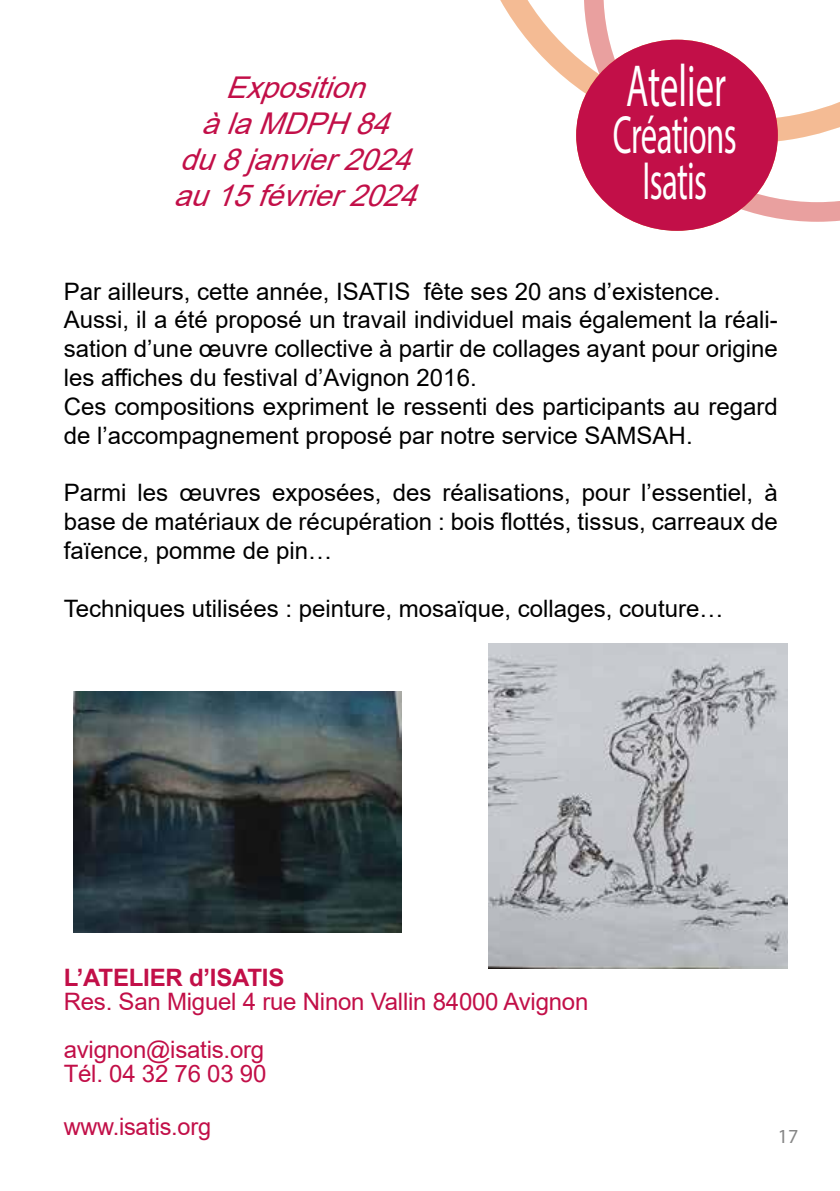
<style>
.page{position:relative;width:840px;height:1191px;background:#fff}
.page>*{position:absolute;margin:0;border:0;box-sizing:border-box;transform-origin:0 0}
.t1{font:59.6px "Myriad Pro";color:#fff;scale:.61 1}
.t2{font:54px/46px "Myriad Pro";letter-spacing:-.02em;color:#fff;text-align:center;scale:.61 1}
.t3{font:italic 30px/36px "Arial";color:#c20f48;text-align:center}
.t4{font:24px/28.8px "Arial";color:#000}
.t5{font:24px/48px "Arial";letter-spacing:-.01em;color:#c20f48}
.t6{font:700 24px "Arial";letter-spacing:-.01em;color:#c20f48}
.t7{font:20px "Myriad Pro";color:#878787}
</style>
<div class="page">
<svg style="left:578px;top:155px;width:261px;height:76px"></svg>
<svg style="left:500px;top:0;width:339px;height:155px"></svg>
<div style="left:576px;top:40px;width:201px;height:191px;background:#c20f48;border-radius:50%"></div>
<img style="left:74px;top:692px;width:327px;height:240px">
<img style="left:488px;top:643px;width:299px;height:326px">
<p class="t3" style="left:173px;top:70px;width:258px">Exposition àlaMDPH84 du8janvier2024 au15février2024</p>
<h1 class="t1" style="left:625px;top:49px;width:165px">Atelier</h1>
<h2 class="t2" style="left:612px;top:111px;width:204px">Créations<br>Isatis</h2>
<p class="t4" style="left:64px;top:277px;width:715px">Par ailleurs, cette année, ISATIS fête ses 20 ans d’existence.<br>Aussi, il a été proposé un travail individuel mais également la réali&shy;sation d’une œuvre collective à partir de collages ayant pour origine les affiches du festival d’Avignon 2016.<br>Ces compositions expriment le ressenti des participants au regard de l’accompagnement proposé par notre service SAMSAH.</p>
<p class="t4" style="left:64px;top:478px;width:715px;text-align:justify">Parmi les œuvres exposées, des réalisations, pour l’essentiel, à base de matériaux de récupération : bois flottés, tissus, carreaux de faïence, pomme de pin…</p>
<p class="t4" style="left:64px;top:593px;width:660px">Techniques utilisées : peinture, mosaïque, collages, couture…</p>
<p class="t6" style="left:64px;top:961px;width:222px">L’ATELIER d’ISATIS</p>
<p class="t5" style="left:64px;top:978px;width:526px">Res. San Miguel 4 rue Ninon Vallin 84000 Avignon avignon@isatis.org</p>
<p class="t5" style="left:64px;top:1048px;width:204px;line-height:52px">Tél. 04 32 76 03 90 www.isatis.org</p>
<p class="t7" style="left:777px;top:1124px;width:22px">17</p>
</div>
